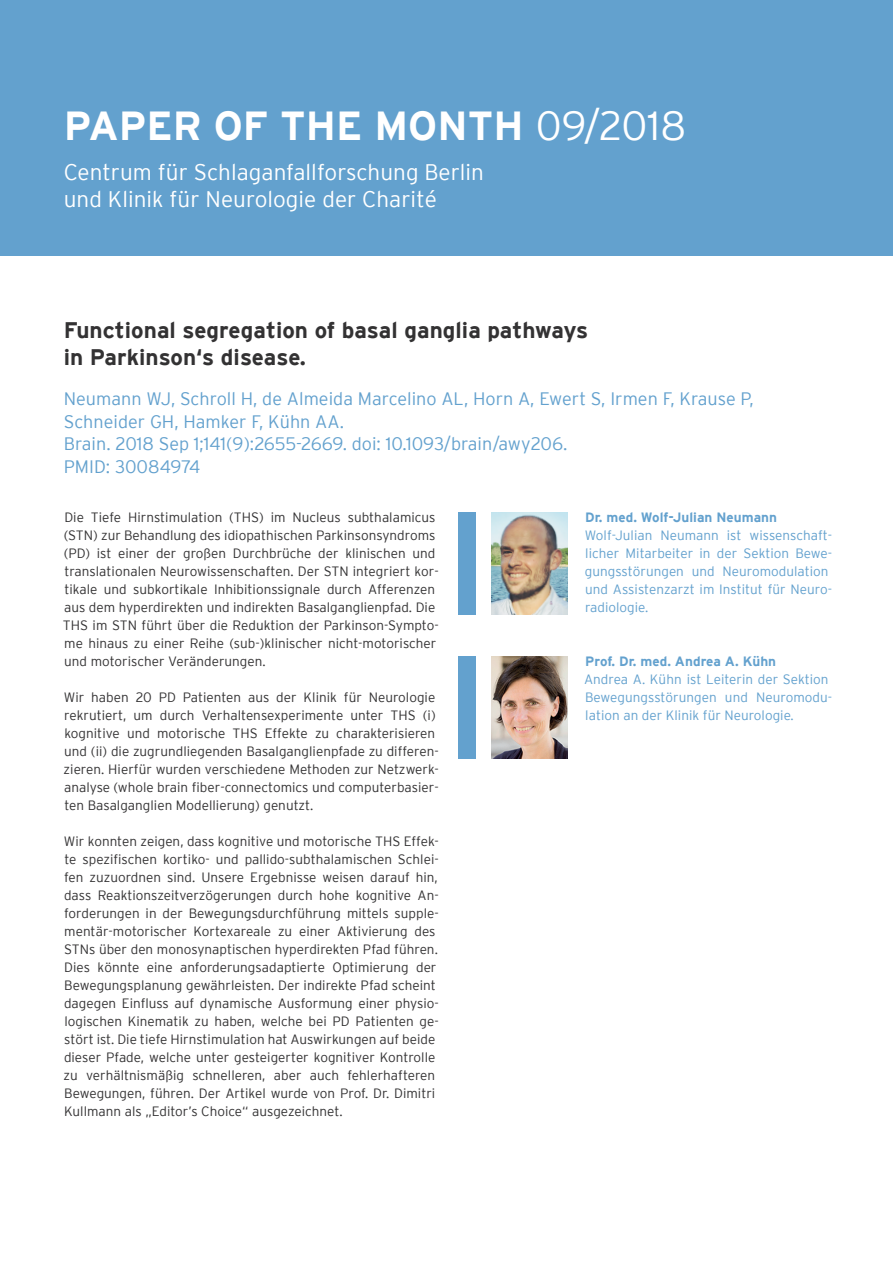
<style>
.page{position:relative;width:893px;height:1263px;background:#fff}
.page>*{position:absolute;margin:0;border:0;box-sizing:border-box;transform-origin:0 0}
.t1{font:700 40.5px "Interstate";color:#fff}
.t2{font:300 22.5px/27px "Interstate";color:#fff}
.t3{font:700 22.5px/27px "Interstate";color:#333233}
.t4{font:300 18px/22.5px "Interstate";color:#63a1ce}
.t5{font:300 13.5px/18px "Interstate";color:#333233}
.t6{font:300 13.5px/18px "Interstate";color:#63a1ce}
.t7{font:700 13.5px "Interstate";color:#63a1ce}
.s1{font-weight:300}
</style>
<div class="page">
<div style="left:0;top:0;width:893px;height:255px;background:#63a1ce"></div>
<img style="left:491px;top:656px;width:77px;height:102px">
<img style="left:491px;top:512px;width:77px;height:102px">
<div style="left:458px;top:512px;width:17px;height:102px;background:#63a1ce"></div>
<div style="left:458px;top:656px;width:17px;height:103px;background:#63a1ce"></div>
<h1 class="t1" style="left:64px;top:103px;width:624px">Paper of the Month <span class="s1">09/2018</span></h1>
<h2 class="t2" style="left:64px;top:158px;width:422px">Centrum für Schlaganfallforschung Berlin und Klinik für Neurologie der Charité</h2>
<h2 class="t3" style="left:64px;top:316px;width:526px">Functional segregation of basal ganglia pathways in Parkinson‘s disease.</h2>
<h3 class="t4" style="left:64px;top:387px;width:692px">Neumann WJ, Schroll H, de Almeida Marcelino AL, Horn A, Ewert S, Irmen F, Krause P, Schneider GH, Hamker F, Kühn AA.<br>Brain. 2018 Sep 1;141(9):2655-2669. doi: 10.1093/brain/awy206.<br>PMID: 30084974</h3>
<p class="t5" style="left:63px;top:508px;width:378px">Die Tiefe Hirnstimulation (THS) im Nucleus subthalamicus (STN) zur Behandlung des idiopathischen Parkinsonsyndroms (PD) ist einer der großen Durchbrüche der klinischen und translationalen Neurowissenschaften. Der STN integriert kor&shy;tikale und subkortikale Inhibitionssignale durch Afferenzen aus dem hyperdirekten und indirekten Basalganglienpfad. Die THS im STN führt über die Reduktion der Parkinson-Sympto&shy;me hinaus zu einer Reihe (sub-)klinischer nicht-motorischer und motorischer Veränderungen.</p>
<p class="t5" style="left:64px;top:688px;width:377px">Wir haben 20 PD Patienten aus der Klinik für Neurologie rekrutiert, um durch Verhaltensexperimente unter THS (i) kognitive und motorische THS Effekte zu charakterisieren und (ii) die zugrundliegenden Basalganglienpfade zu differen&shy;zieren. Hierfür wurden verschiedene Methoden zur Netzwerk&shy;analyse (whole brain fiber-connectomics und computerbasier&shy;ten Basalganglien Modellierung) genutzt.</p>
<p class="t5" style="left:64px;top:832px;width:377px">Wir konnten zeigen, dass kognitive und motorische THS Effek&shy;te spezifischen kortiko- und pallido-subthalamischen Schlei&shy;fen zuzuordnen sind. Unsere Ergebnisse weisen darauf hin, dass Reaktionszeitverzögerungen durch hohe kognitive An&shy;forderungen in der Bewegungsdurchführung mittels supple&shy;mentär-motorischer Kortexareale zu einer Aktivierung des STNs über den monosynaptischen hyperdirekten Pfad führen.<br>Dies könnte eine anforderungsadaptierte Optimierung der Bewegungsplanung gewährleisten. Der indirekte Pfad scheint dagegen Einfluss auf dynamische Ausformung einer physio&shy;logischen Kinematik zu haben, welche bei PD Patienten ge&shy;stört ist. Die tiefe Hirnstimulation hat Auswirkungen auf beide dieser Pfade, welche unter gesteigerter kognitiver Kontrolle zu verhältnismäßig schnelleren, aber auch fehlerhafteren Bewegungen, führen. Der Artikel wurde von Prof. Dr. Dimitri Kullmann als „Editor’s Choice“ ausgezeichnet.</p>
<p class="t7" style="left:585px;top:510px;width:193px">Dr. med. Wolf-Julian Neumann</p>
<p class="t6" style="left:585px;top:526px;width:249px">Wolf-Julian Neumann ist wissenschaft&shy;licher Mitarbeiter in der Sektion Bewe&shy;gungsstörungen und Neuromodulation und Assistenzarzt im Institut für Neuro&shy;radiologie.</p>
<p class="t7" style="left:585px;top:654px;width:192px">Prof. Dr. med. Andrea A. Kühn</p>
<p class="t6" style="left:584px;top:670px;width:250px">Andrea A. Kühn ist Leiterin der Sektion<br>Bewegungsstörungen und Neuromodu&shy;lation an der Klinik für Neurologie.</p>
</div>
